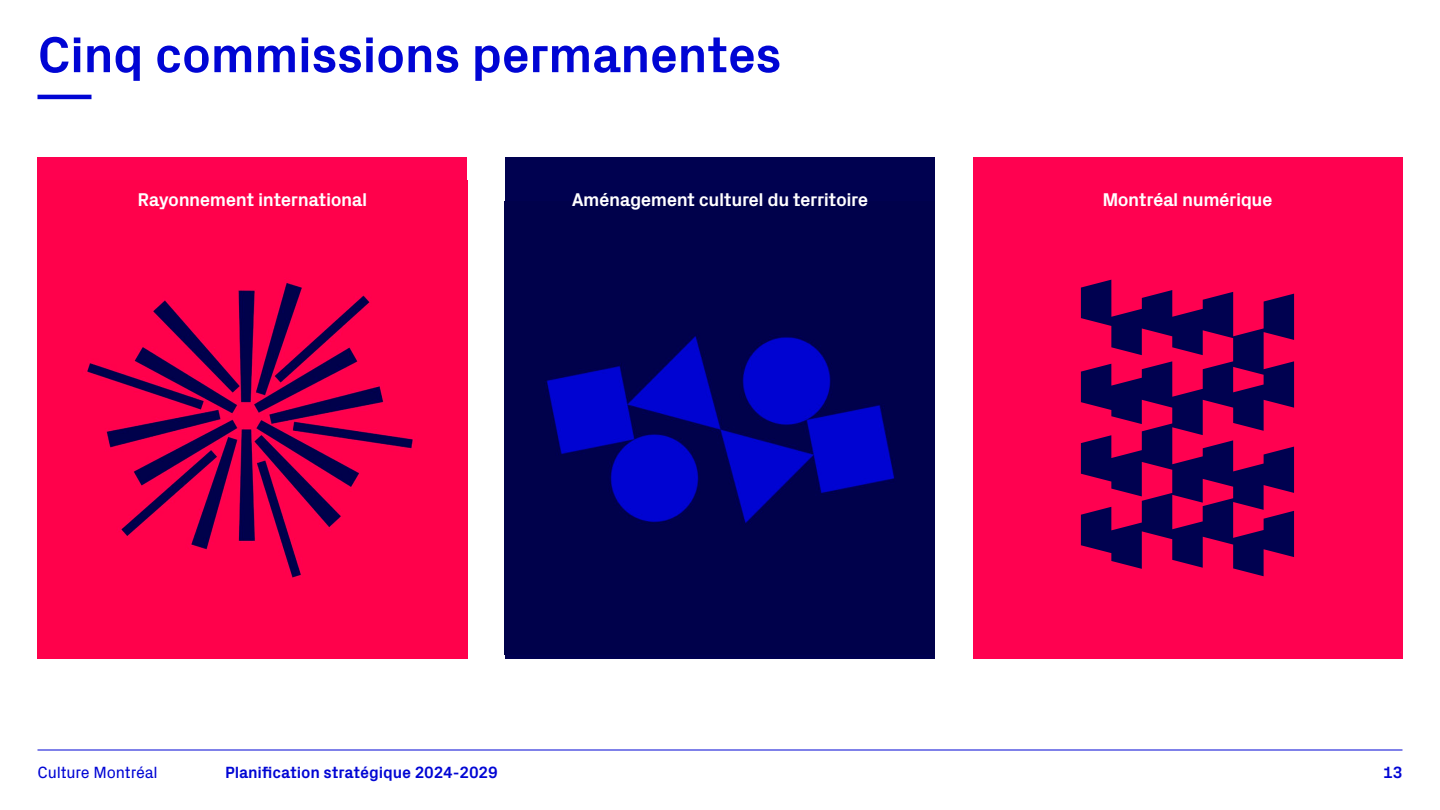
<style>
.page{position:relative;width:1440px;height:810px;background:#fff}
.page>*{position:absolute;margin:0;border:0;box-sizing:border-box;transform-origin:0 0}
.t1{font:700 51px "Px Grotesk";letter-spacing:-.015em;color:#0005d4}
.t2{font:700 18.75px "Px Grotesk";letter-spacing:-.025em;color:#fff}
.t3{font:700 16.5px "Px Grotesk";letter-spacing:-.01em;color:#0005d4}
.t4{font:16.5px "Px Grotesk";letter-spacing:-.01em;color:#0005d4}
</style>
<div class="page">
<div style="left:973px;top:158px;width:429px;height:501px;background:#ff0150"></div>
<svg style="left:1081px;top:280px;width:213px;height:296px"></svg>
<div style="left:505px;top:158px;width:430px;height:501px;background:#000150"></div>
<img style="left:544px;top:336px;width:350px;height:189px">
<div style="left:38px;top:158px;width:429px;height:501px;background:#ff0150"></div>
<img style="left:85px;top:282px;width:328px;height:296px">
<svg style="left:38px;top:95px;width:54px;height:4px"></svg>
<hr style="left:38px;top:750px;width:1364px;height:1px;background:#0005d4">
<h1 class="t1" style="left:38px;top:18px;width:746px">Cinq commissions permanentes</h1>
<p class="t2" style="left:138px;top:186px;width:231px">Rayonnement international</p>
<p class="t2" style="left:572px;top:186px;width:298px">Aménagement culturel du territoire</p>
<p class="t2" style="left:1102px;top:186px;width:172px">Montréal numérique</p>
<p class="t4" style="left:37px;top:761px;width:122px">Culture Montréal</p>
<p class="t3" style="left:225px;top:761px;width:274px">Planification stratégique 2024-2029</p>
<p class="t3" style="left:1383px;top:761px;width:21px">13</p>
</div>
